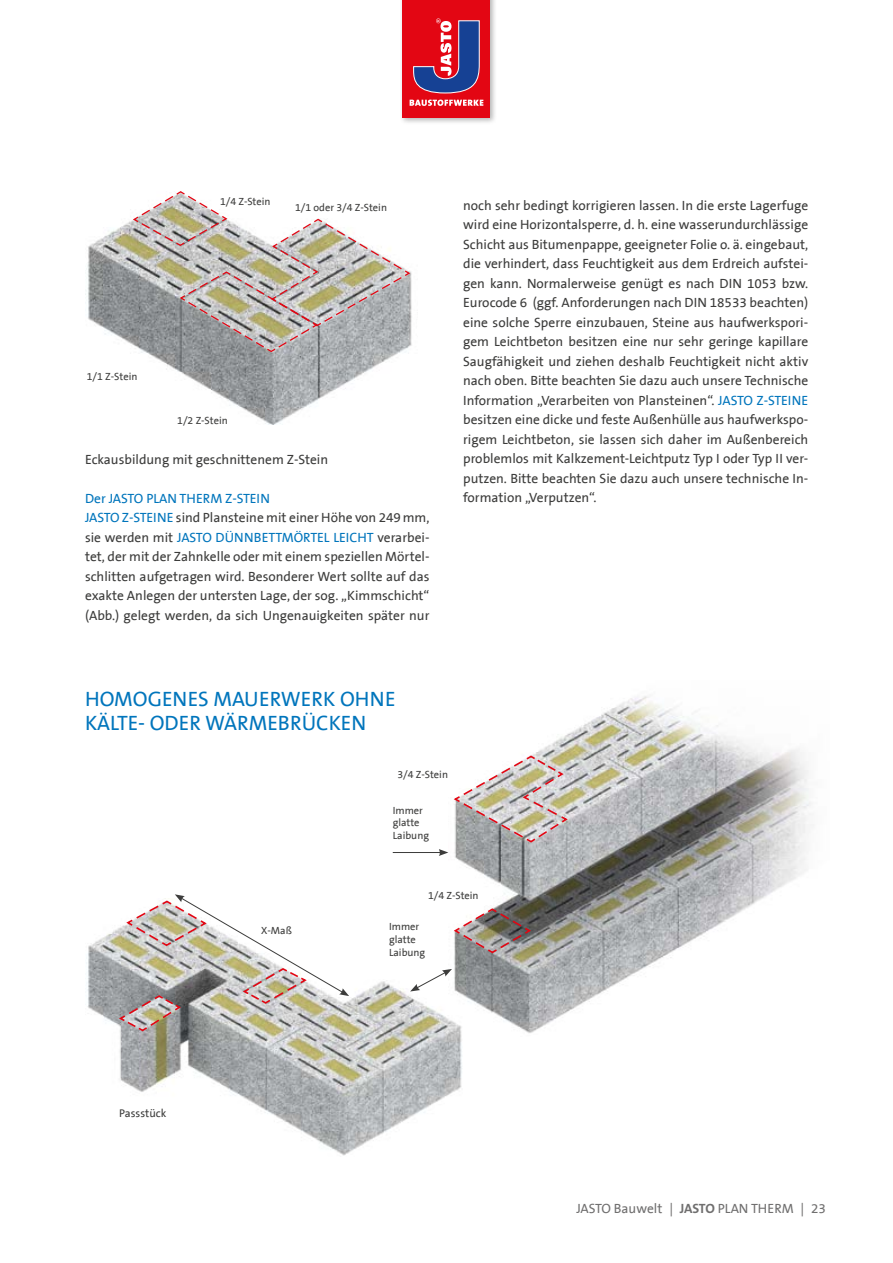
<style>
.page{position:relative;width:893px;height:1263px;background:#fff}
.page>*{position:absolute;margin:0;border:0;box-sizing:border-box;transform-origin:0 0}
.t1{font:21px/24px "The Sans B5 Plain";color:#0075bc}
.t2{font:13.5px/19.5px "The Sans B5 Plain";color:#3c3c3b}
.t3{font:13.5px "The Sans B5 Plain";color:#706f6f}
.t4{font:11.4px "The Sans B5 Plain";color:#3c3c3b}
.t5{font:10.5px/12.6px "The Sans B5 Plain";color:#3c3c3b}
.s1{color:#0075bc}
.s2{font-family:"The Sans B7";font-weight:700}
</style>
<div class="page">
<div style="left:400px;top:0;width:97px;height:125px;background:#000;opacity:.3"></div>
<div style="left:403px;top:0;width:87px;height:118px;background:#e30613"></div>
<svg style="left:410px;top:100px;width:73px;height:6px"></svg>
<svg style="left:413px;top:19px;width:67px;height:75px"></svg>
<img style="left:85px;top:221px;width:313px;height:204px">
<svg style="left:132px;top:191px;width:280px;height:162px"></svg>
<img style="left:86px;top:929px;width:376px;height:227px">
<img style="left:449px;top:696px;width:365px;height:340px">
<svg style="left:410px;top:969px;width:42px;height:22px"></svg>
<hr style="left:393px;top:852px;width:48px;height:1px;background:#3c3c3b">
<svg style="left:439px;top:849px;width:9px;height:7px"></svg>
<svg style="left:117px;top:894px;width:232px;height:138px"></svg>
<svg style="left:452px;top:907px;width:81px;height:47px;background:#998f8a"></svg>
<svg style="left:452px;top:755px;width:117px;height:88px"></svg>
<p class="t5" style="left:87px;top:371px;width:52px">1/1 Z-Stein</p>
<p class="t5" style="left:220px;top:195px;width:52px">1/4 Z-Stein</p>
<p class="t5" style="left:295px;top:202px;width:93px">1/1 oder 3/4 Z-Stein</p>
<p class="t5" style="left:177px;top:414px;width:52px">1/2 Z-Stein</p>
<p class="t2" style="left:85px;top:450px;width:245px">Eckausbildung mit geschnittenem Z-Stein</p>
<p class="t2" style="left:85px;top:489px;width:346px"><span class="s1">Der JASTO PLAN THERM Z-STEIN<br>JASTO Z-STEINE</span> sind Plansteine mit einer Höhe von 249mm, sie werden mit <span class="s1">JASTO DÜNNBETTMÖRTEL LEICHT</span> verarbei&shy;tet, der mit der Zahnkelle oder mit einem speziellen Mörtel&shy;schlitten aufgetragen wird. Besonderer Wert sollte auf das exakte Anlegen der untersten Lage, der sog. „Kimmschicht“ (Abb.) gelegt werden, da sich Ungenauigkeiten später nur</p>
<p class="t2" style="left:463px;top:196px;width:347px;text-align:justify">noch sehr bedingt korrigieren lassen. In die erste Lagerfuge wird eine Horizontalsperre, d. h. eine wasserundurchlässige Schicht aus Bitumenpappe, geeigneter Folie o. ä. eingebaut, die verhindert, dass Feuchtigkeit aus dem Erdreich aufstei&shy;gen kann. Normalerweise genügt es nach DIN 1053 bzw.<br>Eurocode 6 (ggf. Anforderungen nach DIN 18533 beachten) eine solche Sperre einzubauen, Steine aus haufwerkspori&shy;gem Leichtbeton besitzen eine nur sehr geringe kapillare Saugfähigkeit und ziehen deshalb Feuchtigkeit nicht aktiv nach oben. Bitte beachten Sie dazu auch unsere Technische Information „Verarbeiten von Plansteinen“. <span class="s1">JASTO Z-STEINE </span>besitzen eine dicke und feste Außenhülle aus haufwerkspo&shy;rigem Leichtbeton, sie lassen sich daher im Außenbereich problemlos mit Kalkzement-Leichtputz Typ I oder Typ II ver&shy;putzen. Bitte beachten Sie dazu auch unsere technische In&shy;formation „Verputzen“.</p>
<h1 class="t1" style="left:85px;top:688px;width:312px">HOMOGENES MAUERWERK OHNE<br>KÄLTE- ODER WÄRMEBRÜCKEN</h1>
<p class="t5" style="left:397px;top:768px;width:52px">3/4 Z-Stein</p>
<p class="t5" style="left:393px;top:804px;width:38px">Immer glatte<br>Laibung</p>
<p class="t4" style="left:119px;top:1107px;width:49px">Passstück</p>
<p class="t5" style="left:261px;top:925px;width:32px">X-Maß</p>
<p class="t5" style="left:428px;top:890px;width:52px">1/4 Z-Stein</p>
<p class="t5" style="left:389px;top:921px;width:38px">Immer glatte<br>Laibung</p>
<p class="t3" style="left:576px;top:1201px;width:251px">JASTO Bauwelt | <span class="s2">JASTO</span> PLAN THERM | 23</p>
</div>
